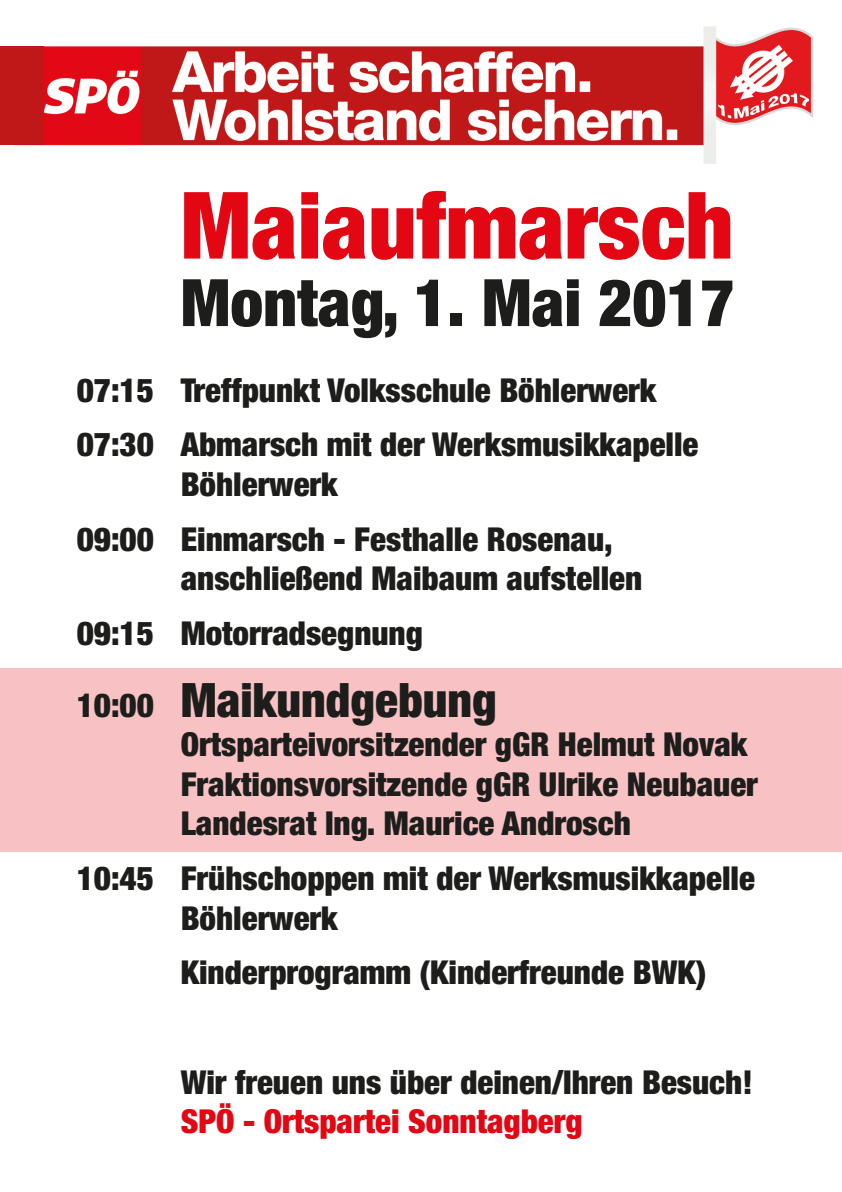
<style>
.page{position:relative;width:842px;height:1192px;background:#fff}
.page>*{position:absolute;margin:0;border:0;box-sizing:border-box;transform-origin:0 0}
.t1{font:900 condensed 93px "Helvetica Neue LT Std";color:#e30613}
.t2{font:900 condensed 65.5px "Helvetica Neue LT Std";color:#1d1d1b}
.t3{font:900 condensed 47.5px "Helvetica Neue LT Std";color:#1d1d1b}
.t4{font:900 condensed 33px/54.6px "Helvetica Neue LT Std";color:#1d1d1b}
.t5{font:900 condensed 33px "Helvetica Neue LT Std";color:#e30613}
.s1{font-size:33px}
</style>
<div class="page">
<div style="left:0;top:668px;width:842px;height:183px;background:#f8c1c4"></div>
<img style="left:15px;top:26px;width:799px;height:138px">
<div style="left:0;top:46px;width:43px;height:99px;background:#c01818"></div>
<h1 class="t1" style="left:181px;top:168px;width:554px">Maiaufmarsch</h1>
<h2 class="t2" style="left:181px;top:262px;width:555px">Montag, 1. Mai 2017</h2>
<p class="t4" style="left:77px;top:362px;width:623px">07:15 Treffpunkt Volksschule Böhlerwerk<br>07:30 Abmarsch mit der Werksmusikkapelle</p>
<p class="t4" style="left:77px;top:456px;width:538px;text-indent:104px">Böhlerwerk<br>09:00 Einmarsch - Festhalle Rosenau,</p>
<p class="t4" style="left:77px;top:551px;width:567px;text-indent:104px">anschließend Maibaum aufstellen<br>09:15 Motorradsegnung</p>
<h3 class="t3" style="left:77px;top:670px;width:422px"><span class="s1">10:00</span> Maikundgebung</h3>
<p class="t4" style="left:181px;top:724px;width:579px;line-height:39.6px">Ortsparteivorsitzender gGR Helmut Novak<br>Fraktionsvorsitzende gGR Ulrike Neubauer<br>Landesrat Ing. Maurice Androsch</p>
<p class="t4" style="left:181px;top:858px;width:576px;line-height:39.6px;text-indent:-104px">10:45 Frühschoppen mit der Werksmusikkapelle<br>Böhlerwerk</p>
<p class="t4" style="left:181px;top:945px;width:527px">Kinderprogramm (Kinderfreunde BWK)</p>
<p class="t4" style="left:181px;top:1054px;width:573px">Wir freuen uns über deinen/Ihren Besuch!</p>
<p class="t5" style="left:181px;top:1101px;width:403px">SPÖ - Ortspartei Sonntagberg</p>
</div>
